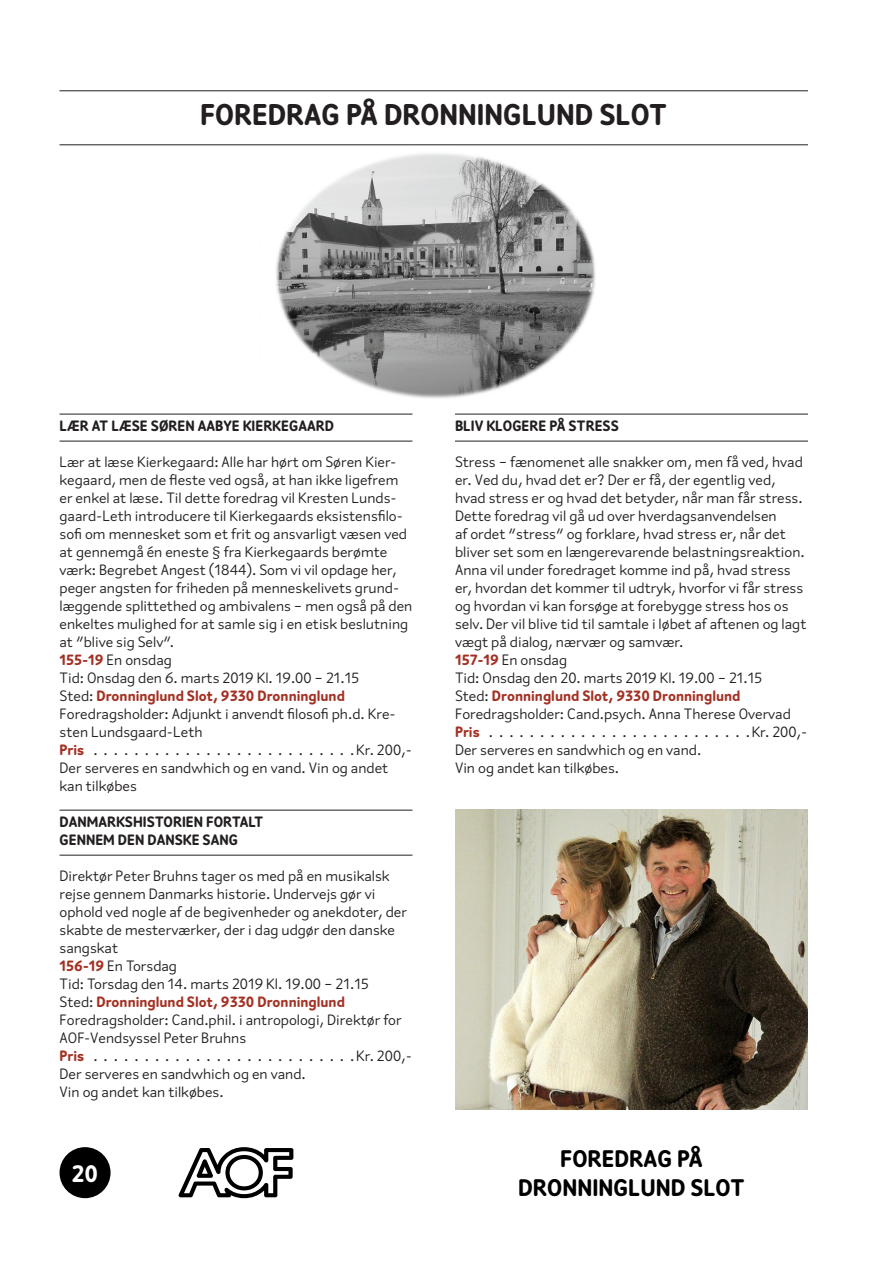
<style>
.page{position:relative;width:893px;height:1263px;background:#fff}
.page>*{position:absolute;margin:0;border:0;box-sizing:border-box;transform-origin:0 0}
.Overskrifter_store_m{font:700 30px "Flavin";color:#231f20}
.t1{font:700 24px "Flavin";color:#000001}
.t2{font:700 24px "Flavin";color:#fff}
.Normal_LEADER_punkte{font:15px/18px "Flavin";color:#231f20}
.t3{font:700 15px "Flavin";color:#a33123}
.Overskrifter_små_med{font:700 15px "Flavin";color:#231f20}
.s1{font-weight:700;color:#a33123}
.s2{font-weight:400;color:#231f20}
</style>
<div class="page">
<svg style="left:178px;top:1147px;width:115px;height:51px"></svg>
<div style="left:60px;top:1147px;width:51px;height:51px;background:#000001;border-radius:50%"></div>
<hr style="left:60px;top:144px;width:748px;height:1px;background:#231f20">
<hr style="left:60px;top:90px;width:748px;height:1px;background:#231f20">
<hr style="left:60px;top:441px;width:352px;height:1px;background:#231f20">
<hr style="left:60px;top:414px;width:352px;height:1px;background:#231f20">
<hr style="left:60px;top:855px;width:352px;height:1px;background:#231f20">
<hr style="left:60px;top:810px;width:352px;height:1px;background:#231f20">
<hr style="left:455px;top:441px;width:353px;height:1px;background:#231f20">
<hr style="left:455px;top:414px;width:353px;height:1px;background:#231f20">
<img style="left:455px;top:809px;width:353px;height:301px">
<img style="left:276px;top:153px;width:320px;height:246px">
<p class="Overskrifter_store_m" style="left:200px;top:95px;width:469px">FOREDRAG PÅ DRONNINGLUND SLOT</p>
<p class="Overskrifter_små_med" style="left:60px;top:416px;width:276px">LÆR AT LÆSE SØREN AABYE KIERKEGAARD</p>
<p class="Normal_LEADER_punkte" style="left:60px;top:453px;width:354px">Lær at læse Kierkegaard: Alle har hørt om Søren Kier&shy;kegaard, men de fleste ved også, at han ikke ligefrem er enkel at læse. Til dette foredrag vil Kresten Lunds&shy;gaard-Leth introducere til Kierkegaards eksistensfilo&shy;sofi om mennesket som et frit og ansvarligt væsen ved at gennemgå én eneste § fra Kierkegaards berømte værk: Begrebet Angest (1844). Som vi vil opdage her, peger angsten for friheden på menneskelivets grund&shy;læggende splittethed og ambivalens – men også på den enkeltes mulighed for at samle sig i en etisk beslutning at ”blive sig Selv”.</p>
<p class="Normal_LEADER_punkte" style="left:60px;top:651px;width:114px"><span class="s1">155-19</span> En onsdag</p>
<p class="Normal_LEADER_punkte" style="left:60px;top:669px;width:301px">Tid: Onsdag den 6. marts 2019 Kl. 19.00 – 21.15</p>
<p class="t3" style="left:60px;top:686px;width:287px"><span class="s2">Sted:</span> Dronninglund Slot, 9330 Dronninglund</p>
<p class="Normal_LEADER_punkte" style="left:60px;top:705px;width:338px">Foredragsholder: Adjunkt i anvendt filosofi ph.d. Kre&shy;sten Lundsgaard-Leth</p>
<p class="Normal_LEADER_punkte" style="left:356px;top:741px;width:57px">Kr. 200,-</p>
<p class="Normal_LEADER_punkte" style="left:60px;top:759px;width:330px">Der serveres en sandwhich og en vand. Vin og andet kan tilkøbes</p>
<p class="Overskrifter_små_med" style="left:60px;top:812px;width:206px">DANMARKSHISTORIEN FORTALT</p>
<p class="Overskrifter_små_med" style="left:60px;top:830px;width:180px">GENNEM DEN DANSKE SANG</p>
<p class="Normal_LEADER_punkte" style="left:60px;top:867px;width:349px">Direktør Peter Bruhns tager os med på en musikalsk rejse gennem Danmarks historie. Undervejs gør vi ophold ved nogle af de begivenheder og anekdoter, der skabte de mesterværker, der i dag udgør den danske sangskat</p>
<p class="Normal_LEADER_punkte" style="left:60px;top:957px;width:119px"><span class="s1">156-19</span> En Torsdag</p>
<p class="Normal_LEADER_punkte" style="left:60px;top:975px;width:311px">Tid: Torsdag den 14. marts 2019 Kl. 19.00 – 21.15</p>
<p class="t3" style="left:60px;top:992px;width:287px"><span class="s2">Sted:</span> Dronninglund Slot, 9330 Dronninglund</p>
<p class="Normal_LEADER_punkte" style="left:60px;top:1011px;width:344px">Foredragsholder: Cand.phil. i antropologi, Direktør for<br>AOF-Vendsyssel Peter Bruhns</p>
<p class="Normal_LEADER_punkte" style="left:356px;top:1047px;width:57px">Kr. 200,-</p>
<p class="Normal_LEADER_punkte" style="left:60px;top:1065px;width:248px">Der serveres en sandwhich og en vand.</p>
<p class="Normal_LEADER_punkte" style="left:60px;top:1083px;width:166px">Vin og andet kan tilkøbes.</p>
<p class="t2" style="left:71px;top:1157px;width:28px">20</p>
<p class="Overskrifter_små_med" style="left:455px;top:416px;width:165px">BLIV KLOGERE PÅ STRESS</p>
<p class="Normal_LEADER_punkte" style="left:455px;top:453px;width:353px">Stress – fænomenet alle snakker om, men få ved, hvad er. Ved du, hvad det er? Der er få, der egentlig ved, hvad stress er og hvad det betyder, når man får stress.<br>Dette foredrag vil gå ud over hverdagsanvendelsen<br>af ordet ”stress” og forklare, hvad stress er, når det bliver set som en længerevarende belastningsreaktion.<br>Anna vil under foredraget komme ind på, hvad stress er, hvordan det kommer til udtryk, hvorfor vi får stress og hvordan vi kan forsøge at forebygge stress hos os selv. Der vil blive tid til samtale i løbet af aftenen og lagt vægt på dialog, nærvær og samvær.</p>
<p class="Normal_LEADER_punkte" style="left:455px;top:651px;width:114px"><span class="s1">157-19</span> En onsdag</p>
<p class="Normal_LEADER_punkte" style="left:455px;top:669px;width:309px">Tid: Onsdag den 20. marts 2019 Kl. 19.00 – 21.15</p>
<p class="t3" style="left:455px;top:686px;width:287px"><span class="s2">Sted:</span> Dronninglund Slot, 9330 Dronninglund</p>
<p class="Normal_LEADER_punkte" style="left:455px;top:705px;width:337px">Foredragsholder: Cand.psych. Anna Therese Overvad</p>
<p class="Normal_LEADER_punkte" style="left:752px;top:723px;width:57px">Kr. 200,-</p>
<p class="Normal_LEADER_punkte" style="left:455px;top:741px;width:248px">Der serveres en sandwhich og en vand.</p>
<p class="Normal_LEADER_punkte" style="left:455px;top:759px;width:166px">Vin og andet kan tilkøbes.</p>
<p class="t1" style="left:560px;top:1143px;width:144px">FOREDRAG PÅ</p>
<p class="t1" style="left:518px;top:1172px;width:228px">DRONNINGLUND SLOT</p>
</div>
